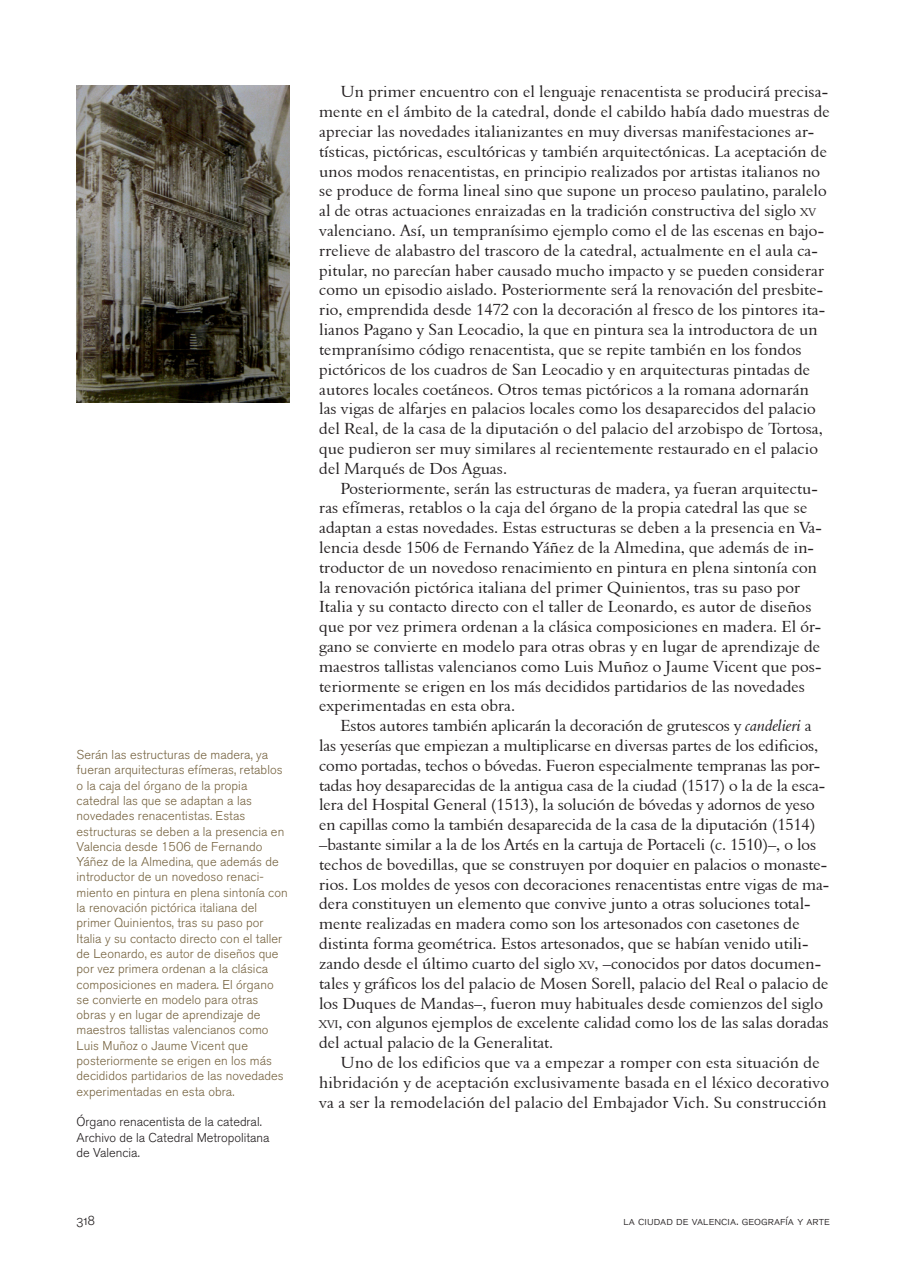
<style>
.page{position:relative;width:915px;height:1276px;background:#fff}
.page>*{position:absolute;margin:0;border:0;box-sizing:border-box;transform-origin:0 0}
.TEXTO{font:16.5px/19.8px "Aldine 401 BT Roman A";letter-spacing:.005em;color:#231f20}
.t1{font:13.5px "Akzidenz Grotesk BQ Light SC";color:#231f20}
.DESTACADOS{font:300 12.75px/15.3px "Akzidenz Grotesk BQ";letter-spacing:.005em;color:#766340}
.DESTACADOS-2{font:300 12.75px/15.3px "Akzidenz Grotesk BQ";color:#231f20}
.t2{font:12px "Akzidenz Grotesk BQ Light SC";color:#231f20}
.s1{font-size:11.55px}
.s2{font-family:"Aldine 401 BT Italic A"}
</style>
<div class="page">
<img style="left:77px;top:85px;width:212px;height:317px">
<p class="DESTACADOS" style="left:77px;top:747px;width:213px">Serán las estructuras de madera, ya fueran arquitecturas efímeras, retablos o la caja del órgano de la propia catedral las que se adaptan a las novedades renacentistas. Estas estructuras se deben a la presencia en Valencia desde 1506 de Fernando Yáñez de la Almedina, que además de introductor de un novedoso renaci&shy;miento en pintura en plena sintonía con la renovación pictórica italiana del primer Quinientos, tras su paso por Italia y su contacto directo con el taller de Leonardo, es autor de diseños que por vez primera ordenan a la clásica composiciones en madera. El órgano se convierte en modelo para otras obras y en lugar de aprendizaje de maestros tallistas valencianos como Luis Muñoz o Jaume Vicent que posteriormente se erigen en los más decididos partidarios de las novedades experimentadas en esta obra.</p>
<p class="DESTACADOS-2" style="left:77px;top:1114px;width:194px">Órgano renacentista de la catedral.<br>Archivo de la Catedral Metropolitana de Valencia.</p>
<p class="TEXTO" style="left:319px;top:82px;width:512px;text-indent:21px">Un primer encuentro con el lenguaje renacentista se producirá precisa&shy;mente en el ámbito de la catedral, donde el cabildo había dado muestras de apreciar las novedades italianizantes en muy diversas manifestaciones ar&shy;tísticas, pictóricas, escultóricas y también arquitectónicas. La aceptación de unos modos renacentistas, en principio realizados por artistas italianos no se produce de forma lineal sino que supone un proceso paulatino, paralelo al de otras actuaciones enraizadas en la tradición constructiva del siglo <span class="s1">XV </span>valenciano. Así, un tempranísimo ejemplo como el de las escenas en bajo&shy;rrelieve de alabastro del trascoro de la catedral, actualmente en el aula ca&shy;pitular, no parecían haber causado mucho impacto y se pueden considerar como un episodio aislado. Posteriormente será la renovación del presbite&shy;rio, emprendida desde 1472 con la decoración al fresco de los pintores ita&shy;lianos Pagano y San Leocadio, la que en pintura sea la introductora de un tempranísimo código renacentista, que se repite también en los fondos pictóricos de los cuadros de San Leocadio y en arquitecturas pintadas de autores locales coetáneos. Otros temas pictóricos a la romana adornarán las vigas de alfarjes en palacios locales como los desaparecidos del palacio del Real, de la casa de la diputación o del palacio del arzobispo de Tortosa, que pudieron ser muy similares al recientemente restaurado en el palacio del Marqués de Dos Aguas.</p>
<p class="TEXTO" style="left:319px;top:478px;width:504px;text-indent:21px">Posteriormente, serán las estructuras de madera, ya fueran arquitectu&shy;ras efímeras, retablos o la caja del órgano de la propia catedral las que se adaptan a estas novedades. Estas estructuras se deben a la presencia en Va&shy;lencia desde 1506 de Fernando Yáñez de la Almedina, que además de in&shy;troductor de un novedoso renacimiento en pintura en plena sintonía con la renovación pictórica italiana del primer Quinientos, tras su paso por Italia y su contacto directo con el taller de Leonardo, es autor de diseños que por vez primera ordenan a la clásica composiciones en madera. El ór&shy;gano se convierte en modelo para otras obras y en lugar de aprendizaje de maestros tallistas valencianos como Luis Muñoz o Jaume Vicent que pos&shy;teriormente se erigen en los más decididos partidarios de las novedades experimentadas en esta obra.</p>
<p class="TEXTO" style="left:319px;top:715px;width:511px;text-indent:21px">Estos autores también aplicarán la decoración de grutescos y <span class="s2">candelieri</span> a las yeserías que empiezan a multiplicarse en diversas partes de los edificios, como portadas, techos o bóvedas. Fueron especialmente tempranas las por&shy;tadas hoy desaparecidas de la antigua casa de la ciudad (1517) o la de la esca&shy;lera del Hospital General (1513), la solución de bóvedas y adornos de yeso en capillas como la también desaparecida de la casa de la diputación (1514) –bastante similar a la de los Artés en la cartuja de Portaceli (c. 1510)–, o los techos de bovedillas, que se construyen por doquier en palacios o monaste&shy;rios. Los moldes de yesos con decoraciones renacentistas entre vigas de ma&shy;dera constituyen un elemento que convive junto a otras soluciones total&shy;mente realizadas en madera como son los artesonados con casetones de distinta forma geométrica. Estos artesonados, que se habían venido utili&shy;zando desde el último cuarto del siglo <span class="s1">XV</span>, –conocidos por datos documen&shy;tales y gráficos los del palacio de Mosen Sorell, palacio del Real o palacio de los Duques de Mandas–, fueron muy habituales desde comienzos del siglo <span class="s1">XVI</span>, con algunos ejemplos de excelente calidad como los de las salas doradas del actual palacio de la Generalitat.</p>
<p class="TEXTO" style="left:319px;top:1052px;width:511px;text-indent:21px">Uno de los edificios que va a empezar a romper con esta situación de hibridación y de aceptación exclusivamente basada en el léxico decorativo va a ser la remodelación del palacio del Embajador Vich. Su construcción</p>
<p class="t1" style="left:77px;top:1212px;width:20px">318</p>
<p class="t2" style="left:623px;top:1213px;width:208px">la ciudad de valencia. geografía y arte</p>
</div>
